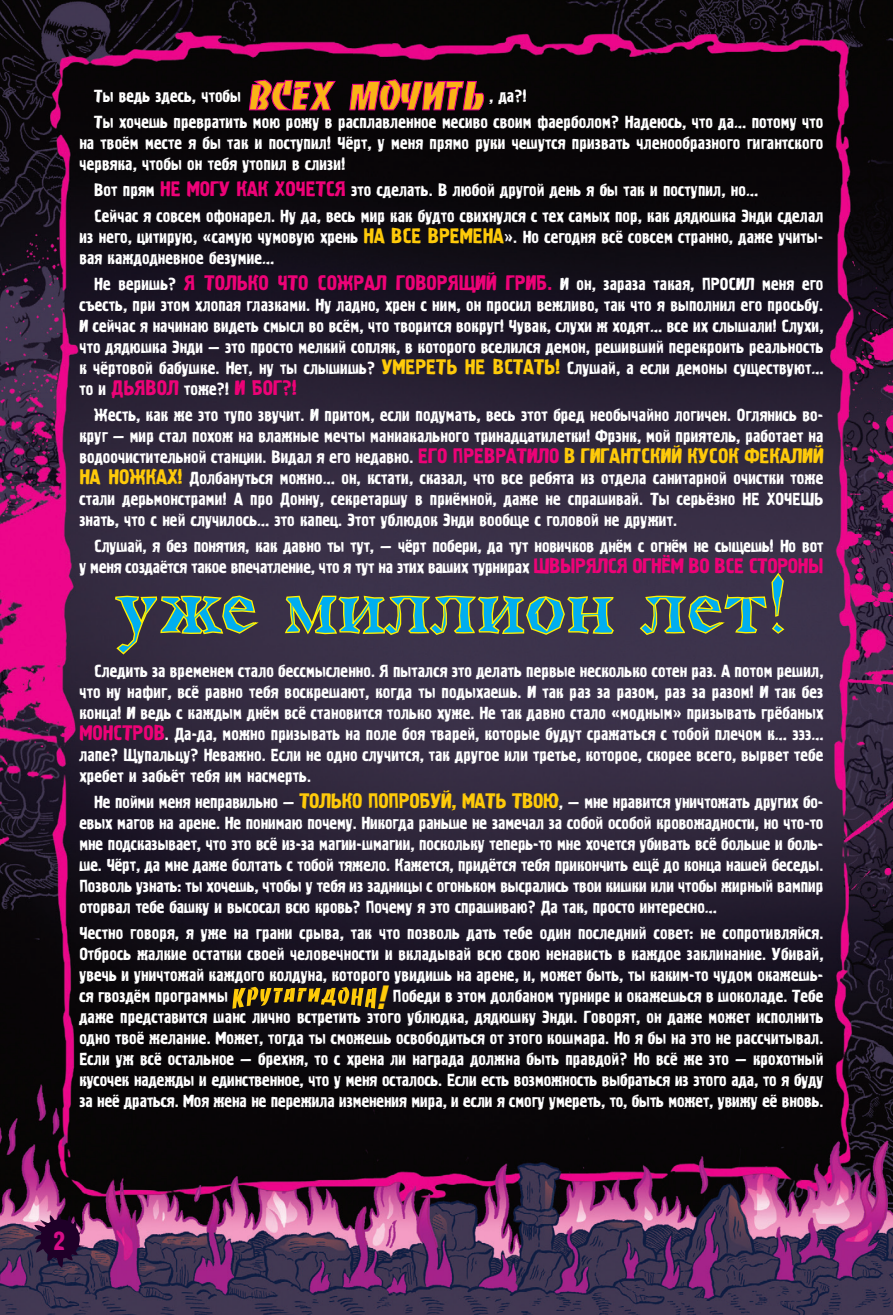
<style>
.page{position:relative;width:893px;height:1315px;background:#fff}
.page>*{position:absolute;margin:0;border:0;box-sizing:border-box;transform-origin:0 0}
.t1{font:81.2px "a Antique Trady Brk";color:#00aeef}
.t2{font:54.6px "Banco Di";color:#f9b217}
.t3{font:26.25px "Graffiti 1 C";color:#d70d88}
.t4{font:21px "Graffiti 1 C";color:#ed0277}
.t5{font:17.5px/21px "Graffiti 1 C";color:#fff;text-align:justify}
.s1{font-size:21px;color:#ed0277}
.s2{font-size:21px;color:#feca0a}
.s3{font-size:17.5px;color:#fff}
.s4{font-family:"Banco Di";font-size:35px;color:#feca0a}
</style>
<div class="page">
<img style="left:0;top:0;width:893px;height:1315px">
<svg style="left:34px;top:1213px;width:51px;height:54px;background:#3f2145"></svg>
<svg style="left:248px;top:79px;width:89px;height:33px;background:#30041d"></svg>
<svg style="left:349px;top:79px;width:136px;height:32px;background:#32041e"></svg>
<svg style="left:232px;top:986px;width:145px;height:22px;background:#755d11"></svg>
<svg style="left:114px;top:589px;width:147px;height:66px;background:#4d433b"></svg>
<svg style="left:284px;top:595px;width:331px;height:41px;background:#5e543d"></svg>
<svg style="left:639px;top:571px;width:151px;height:65px;background:#504643"></svg>
<p class="t5" style="left:94px;top:86px;width:148px">Ты ведь здесь, чтобы</p>
<h2 class="t2" style="left:248px;top:63px;width:236px">всех мочить</h2>
<p class="t5" style="left:94px;top:84px;width:731px;line-height:25.9px;text-indent:395px">, да?!<br>Ты хочешь превратить мою рожу в расплавленное месиво своим фаерболом? Надеюсь, что да… потому что</p>
<p class="t5" style="left:79px;top:133px;width:746px">на твоём месте я бы так и поступил! Чёрт, у меня прямо руки чешутся призвать членообразного гигантского червяка, чтобы он тебя утопил в слизи!</p>
<p class="t5" style="left:94px;top:178px;width:731px;line-height:25.9px">Вот прям <span class="s1">НЕ МОГУ КАК ХОЧЕТСЯ</span> это сделать. В любой другой день я бы так и поступил, но…<br>Сейчас я совсем офонарел. Ну да, весь мир как будто свихнулся с тех самых пор, как дядюшка Энди сделал</p>
<p class="t5" style="left:79px;top:227px;width:746px">из него, цитирую, «самую чумовую хрень <span class="s2">НА ВСЕ ВРЕМЕНА</span>». Но сегодня всё совсем странно, даже учиты&shy;вая каждодневное безумие…</p>
<p class="t5" style="left:79px;top:274px;width:746px;text-indent:15px">Не веришь? <span class="s1">Я ТОЛЬКО ЧТО СОЖРАЛ ГОВОРЯЩИЙ ГРИБ.</span> И он, зараза такая, ПРОСИЛ меня его съесть, при этом хлопая глазками. Ну ладно, хрен с ним, он просил вежливо, так что я выполнил его просьбу.<br>И сейчас я начинаю видеть смысл во всём, что творится вокруг! Чувак, слухи ж ходят… все их слышали! Слухи, что дядюшка Энди — это просто мелкий сопляк, в которого вселился демон, решивший перекроить реальность к чёртовой бабушке. Нет, ну ты слышишь? <span class="s2">УМЕРЕТЬ НЕ ВСТАТЬ!</span> Слушай, а если демоны существуют…</p>
<p class="t4" style="left:79px;top:376px;width:219px"><span class="s3">то и</span> ДЬЯВОЛ <span class="s3">тоже?!</span> И БОГ?!</p>
<p class="t5" style="left:79px;top:405px;width:746px;text-indent:15px">Жесть, как же это тупо звучит. И притом, если подумать, весь этот бред необычайно логичен. Оглянись во&shy;круг — мир стал похож на влажные мечты маниакального тринадцатилетки! Фрэнк, мой приятель, работает на водоочистительной станции. Видал я его недавно. <span class="s1">ЕГО ПРЕВРАТИЛО</span> <span class="s2">В ГИГАНТСКИЙ КУСОК ФЕКАЛИЙ НА НОЖКАХ!</span> Долбануться можно… он, кстати, сказал, что все ребята из отдела санитарной очистки тоже стали дерьмонстрами! А про Донну, секретаршу в приёмной, даже не спрашивай. Ты серьёзно НЕ ХОЧЕШЬ знать, что с ней случилось… это капец. Этот ублюдок Энди вообще с головой не дружит.</p>
<p class="t5" style="left:79px;top:536px;width:746px;text-align:right">Слушай, я без понятия, как давно ты тут, — чёрт побери, да тут новичков днём с огнём не сыщешь! Но вот<br>у меня создаётся такое впечатление, что я тут на этих ваших турнирах <span class="s1">ШВЫРЯЛСЯ ОГНЁМ ВО ВСЕ СТОРОНЫ</span></p>
<h1 class="t1" style="left:116px;top:557px;width:673px">уже миллион лет!</h1>
<p class="t5" style="left:79px;top:661px;width:746px;text-indent:15px">Следить за временем стало бессмысленно. Я пытался это делать первые несколько сотен раз. А потом решил, что ну нафиг, всё равно тебя воскрешают, когда ты подыхаешь. И так раз за разом, раз за разом! И так без конца! И ведь с каждым днём всё становится только хуже. Не так давно стало «модным» призывать грёбаных <span class="s1">МОНСТРОВ</span>. Да-да, можно призывать на поле боя тварей, которые будут сражаться с тобой плечом к… эээ… лапе? Щупальцу? Неважно. Если не одно случится, так другое или третье, которое, скорее всего, вырвет тебе хребет и забьёт тебя им насмерть.</p>
<p class="t5" style="left:79px;top:792px;width:746px;text-indent:15px">Не пойми меня неправильно — <span class="s2">ТОЛЬКО ПОПРОБУЙ, МАТЬ ТВОЮ</span>, — мне нравится уничтожать других бо&shy;евых магов на арене. Не понимаю почему. Никогда раньше не замечал за собой особой кровожадности, но что-то мне подсказывает, что это всё из-за магии-шмагии, поскольку теперь-то мне хочется убивать всё больше и боль&shy;ше. Чёрт, да мне даже болтать с тобой тяжело. Кажется, придётся тебя прикончить ещё до конца нашей беседы.<br>Позволь узнать: ты хочешь, чтобы у тебя из задницы с огоньком высрались твои кишки или чтобы жирный вампир оторвал тебе башку и высосал всю кровь? Почему я это спрашиваю? Да так, просто интересно…</p>
<p class="t5" style="left:79px;top:923px;width:746px">Честно говоря, я уже на грани срыва, так что позволь дать тебе один последний совет: не сопротивляйся.<br>Отбрось жалкие остатки своей человечности и вкладывай всю свою ненависть в каждое заклинание. Убивай, увечь и уничтожай каждого колдуна, которого увидишь на арене, и, может быть, ты каким-то чудом окажешь&shy;ся гвоздём программы</p>
<p class="t5" style="left:79px;top:986px;width:746px;text-indent:297px"><span class="s4">!</span> Победи в этом долбаном турнире и окажешься в шоколаде. Тебе даже представится шанс лично встретить этого ублюдка, дядюшку Энди. Говорят, он даже может исполнить одно твоё желание. Может, тогда ты сможешь освободиться от этого кошмара. Но я бы на это не рассчитывал.<br>Если уж всё остальное — брехня, то с хрена ли награда должна быть правдой? Но всё же это — крохотный кусочек надежды и единственное, что у меня осталось. Если есть возможность выбраться из этого ада, то я буду за неё драться. Моя жена не пережила изменения мира, и если я смогу умереть, то, быть может, увижу её вновь.</p>
<h3 class="t3" style="left:53px;top:1226px;width:13px">2</h3>
</div>
